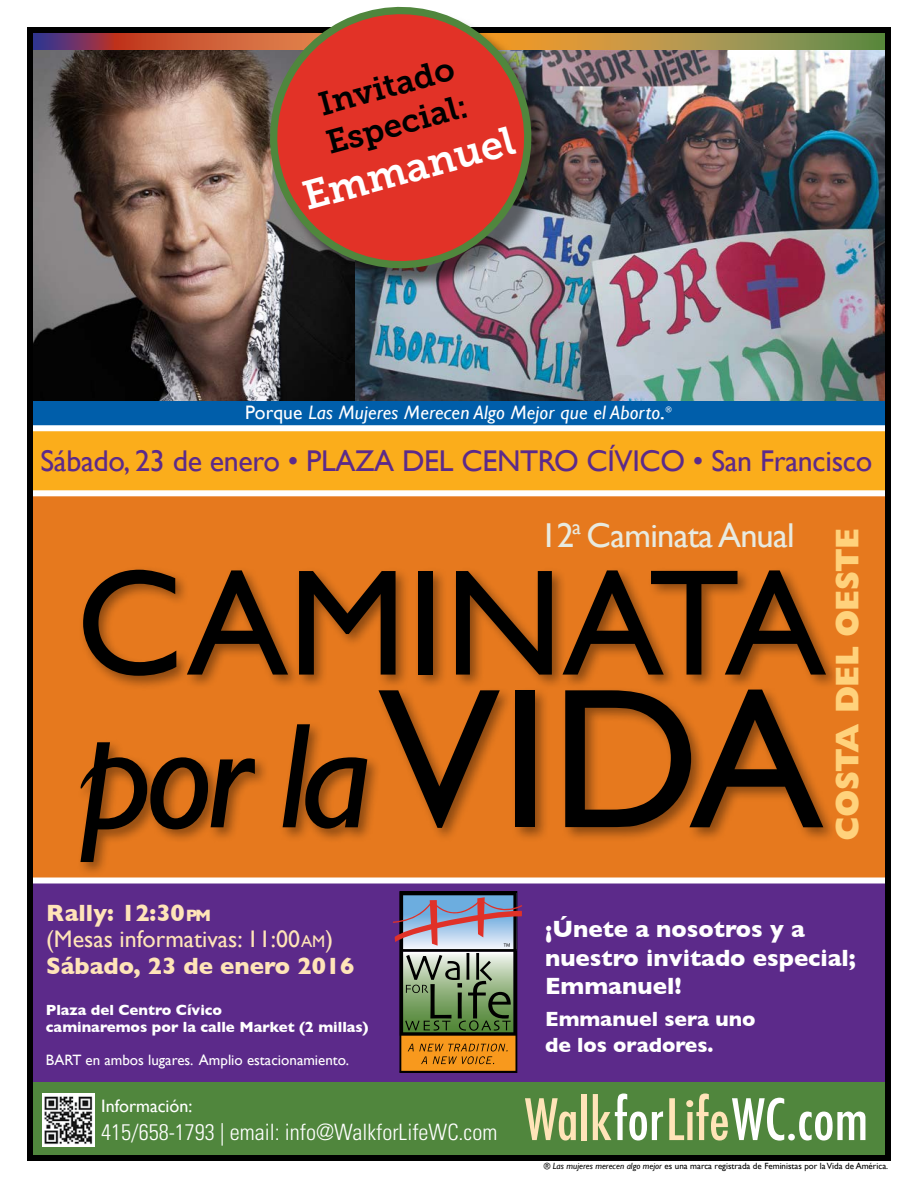
<style>
.page{position:relative;width:918px;height:1188px;background:#fff}
.page>*{position:absolute;margin:0;border:0;box-sizing:border-box;transform-origin:0 0}
.t1{font:151.8px "Gill Sans";color:#000}
.t2{font:italic 151.05px "Gill Sans";color:#000}
.t3{font:500 condensed 55.5px "Futura";color:#fff}
.t4{font:40.2px "Museo Slab 700";color:#fff}
.t5{font:34.5px "Gill Sans";letter-spacing:-.02em;color:#e8eae0}
.t6{font:800 33px "Gill Sans";letter-spacing:-.02em;color:#ffd27c}
.t7{font:32.85px/39.3px "Museo Slab 700";color:#000}
.t8{font:30px "Gill Sans";letter-spacing:-.01em;color:#5c2a8a}
.t9{font:700 24px/26.2px "Gill Sans";color:#ffe4b8}
.t10{font:700 24px/28.8px "Gill Sans";color:#fff}
.t11{font:300 condensed 22.5px "Univers LT Std";color:#fff}
.t12{font:700 21px/25.2px "Gill Sans";color:#fff}
.t13{font:italic 19.5px "Gill Sans";letter-spacing:.01em;color:#fff}
.t14{font:18px "Gill Sans";color:#fff}
.t15{font:700 15px/16.5px "Gill Sans";color:#fff}
.t16{font:15px "Gill Sans";color:#fff}
.t17{font:9px "Gill Sans";color:#000}
.t18{font:7.8px "Gill Sans";color:#fff}
.s1{font-style:normal}
.s2{font-size:25.95px}
.s3{font-style:normal;font-size:200.7px}
.s4{font-size:16.8px}
.s5{font-weight:400}
.s6{font-weight:400;font-size:16.8px}
.s7{color:#ffe4b8}
.s8{font-style:italic}
</style>
<div class="page">
<img style="left:355px;top:50px;width:529px;height:351px">
<img style="left:34px;top:50px;width:321px;height:351px">
<div style="left:29px;top:883px;width:859px;height:203px;background:#5c2a8a"></div>
<div style="left:30px;top:1082px;width:859px;height:78px;background:#50863d"></div>
<div style="left:30px;top:496px;width:859px;height:382px;background:#e6791e"></div>
<div style="left:77px;top:565px;width:763px;height:312px;background:#000;opacity:.39"></div>
<img style="left:42px;top:1094px;width:53px;height:53px">
<div style="left:400px;top:1034px;width:116px;height:38px;background:#f8991d"></div>
<div style="left:399px;top:891px;width:118px;height:182px;border:2px solid #000"></div>
<hr style="left:400px;top:1071px;width:117px;height:1px;background:#000">
<svg style="left:393px;top:892px;width:129px;height:144px;background:#7a807d"></svg>
<svg style="left:408px;top:1044px;width:100px;height:20px"></svg>
<div style="left:29px;top:878px;width:862px;height:6px;background:#fff"></div>
<div style="left:29px;top:430px;width:860px;height:61px;background:#fbad1b"></div>
<div style="left:28px;top:401px;width:861px;height:26px;background:#005eaa"></div>
<div style="left:28px;top:425px;width:862px;height:6px;background:#fff"></div>
<div style="left:28px;top:490px;width:862px;height:6px;background:#fff"></div>
<svg style="left:34px;top:34px;width:850px;height:16px;background:#a67547"></svg>
<div style="left:27px;top:27px;width:864px;height:1134px;border:6px solid #000"></div>
<div style="left:273px;top:10px;width:281px;height:281px;background:#000;opacity:.55"></div>
<svg style="left:256px;top:6px;width:290px;height:277px;background:#b95143"></svg>
<h3 class="t7" style="left:312px;top:86px;width:147px;rotate:-15deg">Invitado<br>Especial:</h3>
<h3 class="t4" style="left:298px;top:174px;width:220px;rotate:-15deg">Emmanuel</h3>
<h3 class="t13" style="left:245px;top:401px;width:422px"><span class="s1">Porque</span> Las Mujeres Merecen Algo Mejor que el Aborto<span class="s2">.</span></h3>
<p class="t18" style="left:666px;top:404px;width:7px">®</p>
<h3 class="t8" style="left:40px;top:443px;width:833px">Sábado, 23 de enero • PLAZA DEL CENTRO CÍVICO • San Francisco</h3>
<h3 class="t5" style="left:540px;top:515px;width:256px">12<sup>a</sup> Caminata Anual</h3>
<h1 class="t1" style="left:76px;top:534px;width:752px">CAMINATA</h1>
<h2 class="t2" style="left:78px;top:690px;width:746px">por la<span class="s3">VIDA</span></h2>
<h3 class="t6" style="left:828px;top:841px;width:315px;rotate:-90deg">COSTA DEL OESTE</h3>
<h3 class="t9" style="left:46px;top:900px;width:310px">Rally: 12:30<span class="s4">pm<br></span><span class="s5">(Mesas informativas: 11:00</span><span class="s6">am</span><span class="s5">)<br></span>Sábado, 23 de enero 2016</h3>
<h3 class="t15" style="left:46px;top:1002px;width:324px">Plaza del Centro Cívico<br>caminaremos por la calle Market (2 millas)</h3>
<h3 class="t16" style="left:46px;top:1051px;width:305px">BART en ambos lugares. Amplio estacionamiento.</h3>
<h3 class="t14" style="left:101px;top:1095px;width:93px">Información:</h3>
<h3 class="t11" style="left:101px;top:1119px;width:398px">415/658-1793 | email: info@WalkforLifeWC.com</h3>
<h3 class="t10" style="left:545px;top:914px;width:313px">¡Únete a nosotros y a nuestro invitado especial;<br>Emmanuel!</h3>
<h3 class="t12" style="left:545px;top:1007px;width:212px">Emmanuel sera uno de los oradores.</h3>
<h3 class="t3" style="left:525px;top:1084px;width:345px"><span class="s7">Walk</span>for<span class="s7">Life</span>WC.com</h3>
<p class="t17" style="left:544px;top:1160px;width:346px">® <span class="s8">Las mujeres merecen algo mejor</span> es una marca registrada de Feministas por la Vida de América.</p>
</div>
